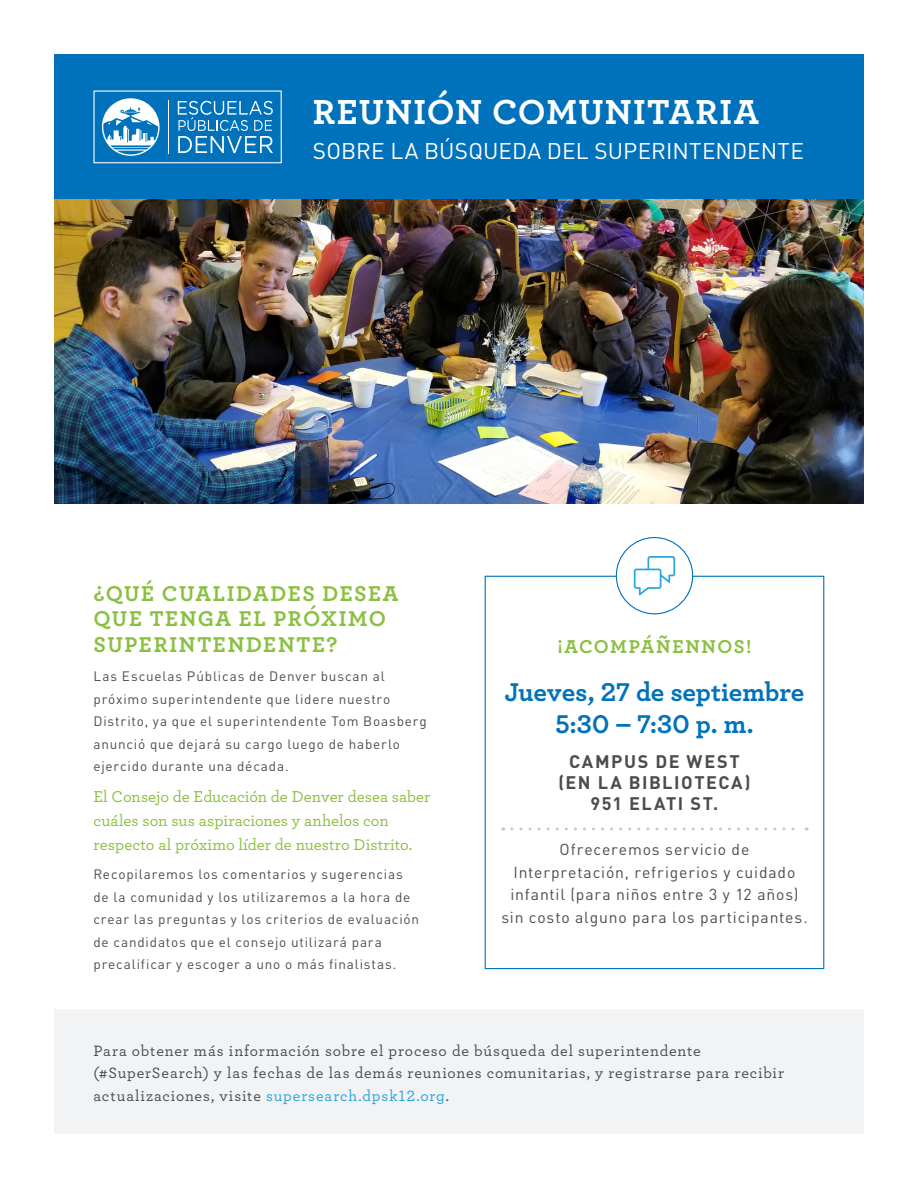
<style>
.page{position:relative;width:918px;height:1188px;background:#fff}
.page>*{position:absolute;margin:0;border:0;box-sizing:border-box;transform-origin:0 0}
.t1{font:700 36.45px "Archer Pro";letter-spacing:.035em;color:#fff}
.t2{font:700 27px "Archer Pro";letter-spacing:-.005em;color:#0072bc}
.Titles{font:700 22.5px/25.5px "Archer Pro";letter-spacing:.07em;color:#8ac03f}
.t3{font:22.5px "DIN Pro";letter-spacing:.005em;color:#fff}
.Titles-2{font:700 19.5px "Archer Pro";letter-spacing:.07em;color:#8ac03f}
.t4{font:700 18px/21px "DIN Pro";letter-spacing:.085em;color:#4b4c4d;text-align:center}
.Our_Services_and_Mor{font:500 16.5px/24px "Archer Pro";color:#8ac03f}
.t5{font:500 15.75px/22.5px "Archer Pro";letter-spacing:.055em;color:#4b4c4d}
.t6{font:15.75px/22.5px "DIN Pro";letter-spacing:.055em;color:#4b4c4d;text-align:center}
.Our_Services_and_Mor-2{font:13.5px/22.5px "DIN Pro";letter-spacing:.06em;color:#4b4c4d}
.s1{color:#26a5de}
</style>
<div class="page">
<div style="left:54px;top:54px;width:810px;height:146px;background:#0072bc"></div>
<svg style="left:93px;top:91px;width:189px;height:72px"></svg>
<div style="left:54px;top:1010px;width:810px;height:124px;background:#f2f3f4"></div>
<img style="left:54px;top:200px;width:810px;height:303px">
<div style="left:485px;top:576px;width:339px;height:393px;border:1px solid #0072bc"></div>
<div style="left:616px;top:538px;width:77px;height:76px;background:#fff;border-radius:50%"></div>
<div style="left:616px;top:537px;width:77px;height:77px;border:1px solid #0072bc;border-radius:50%"></div>
<svg style="left:634px;top:556px;width:41px;height:39px"></svg>
<svg style="left:512px;top:827px;width:295px;height:3px"></svg>
<p class="t1" style="left:313px;top:83px;width:448px">REUNIÓN COMUNITARIA</p>
<p class="t3" style="left:313px;top:135px;width:492px">SOBRE LA BÚSQUEDA DEL SUPERINTENDENTE</p>
<p class="Titles" style="left:93px;top:579px;width:307px">¿QUÉ CUALIDADES DESEA<br>QUE TENGA EL PRÓXIMO<br>SUPERINTENDENTE?</p>
<p class="Our_Services_and_Mor-2" style="left:93px;top:664px;width:335px">Las Escuelas Públicas de Denver buscan al próximo superintendente que lidere nuestro Distrito, ya que el superintendente Tom Boasberg anunció que dejará su cargo luego de haberlo ejercido durante una década.</p>
<p class="Our_Services_and_Mor" style="left:93px;top:784px;width:339px">El Consejo de Educación de Denver desea saber cuáles son sus aspiraciones y anhelos con respecto al próximo líder de nuestro Distrito.</p>
<p class="Our_Services_and_Mor-2" style="left:93px;top:862px;width:327px">Recopilaremos los comentarios y sugerencias de la comunidad y los utilizaremos a la hora de crear las preguntas y los criterios de evaluación de candidatos que el consejo utilizará para precalificar y escoger a uno o más finalistas.</p>
<p class="Titles-2" style="left:557px;top:631px;width:196px">¡ACOMPÁÑENNOS!</p>
<p class="t2" style="left:505px;top:671px;width:301px">Jueves, 27 de septiembre</p>
<p class="t2" style="left:555px;top:703px;width:200px">5:30 – 7:30 p. m.</p>
<p class="t4" style="left:558px;top:750px;width:194px">CAMPUS DE WEST (EN LA BIBLIOTECA)</p>
<p class="t4" style="left:591px;top:792px;width:129px">951 ELATI ST.</p>
<p class="t6" style="left:501px;top:838px;width:308px">Ofreceremos servicio de Interpretación, refrigerios y cuidado infantil (para niños entre 3 y 12 años) sin costo alguno para los participantes.</p>
<p class="t5" style="left:93px;top:1038px;width:692px">Para obtener más información sobre el proceso de búsqueda del superintendente (#SuperSearch) y las fechas de las demás reuniones comunitarias, y registrarse para recibir actualizaciones, visite <span class="s1">supersearch.dpsk12.org</span>.</p>
</div>
